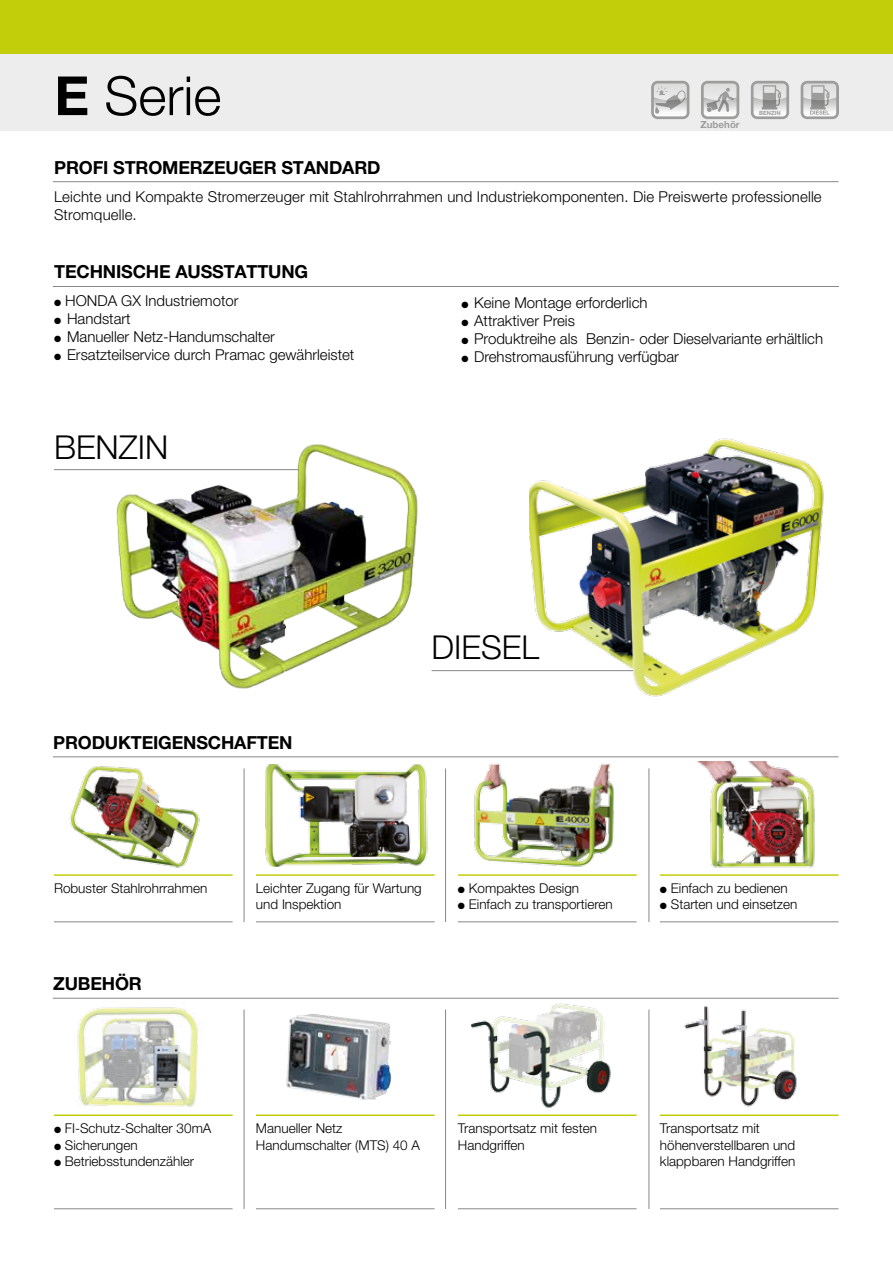
<style>
.page{position:relative;width:893px;height:1263px;background:#fff}
.page>*{position:absolute;margin:0;border:0;box-sizing:border-box;transform-origin:0 0}
.t1{font:300 54px "Helvetica Neue LT Pro";color:#000}
.t2{font:300 33px "Helvetica Neue LT Pro";color:#000}
.t3{font:700 18px "Helvetica Neue LT Pro";letter-spacing:-.01em;color:#000}
.t4{font:300 15px/18px "Helvetica Neue LT Pro";color:#000}
.t5{font:300 13.5px/16.2px "Helvetica Neue LT Pro";color:#000}
.t6{font:700 9.75px "Helvetica Neue";color:#9d9d9c}
.t7{font:700 5.7px "Helvetica Neue";color:#9d9d9c}
.s1{font-weight:700}
</style>
<div class="page">
<div style="left:0;top:0;width:893px;height:54px;background:#c3ce0a"></div>
<div style="left:0;top:54px;width:893px;height:76px;background:#ededed"></div>
<hr style="left:53px;top:181px;width:786px;height:1px;background:#878787">
<hr style="left:53px;top:286px;width:786px;height:1px;background:#878787">
<hr style="left:54px;top:469px;width:248px;height:1px;background:#878787">
<hr style="left:432px;top:670px;width:211px;height:1px;background:#878787">
<img style="left:529px;top:438px;width:295px;height:259px">
<img style="left:109px;top:444px;width:309px;height:245px">
<img style="left:468px;top:756px;width:160px;height:111px">
<img style="left:69px;top:766px;width:131px;height:102px">
<img style="left:265px;top:764px;width:163px;height:103px">
<img style="left:286px;top:1014px;width:105px;height:86px">
<img style="left:697px;top:761px;width:118px;height:107px">
<img style="left:77px;top:1007px;width:122px;height:100px">
<img style="left:471px;top:1003px;width:140px;height:105px">
<img style="left:684px;top:1005px;width:113px;height:102px">
<hr style="left:53px;top:998px;width:786px;height:1px;background:#878787">
<hr style="left:53px;top:757px;width:786px;height:1px;background:#878787">
<hr style="left:649px;top:1009px;width:1px;height:200px;background:#878787">
<hr style="left:244px;top:1009px;width:1px;height:200px;background:#878787">
<hr style="left:445px;top:1009px;width:1px;height:200px;background:#878787">
<hr style="left:244px;top:768px;width:1px;height:154px;background:#878787">
<hr style="left:445px;top:768px;width:1px;height:154px;background:#878787">
<hr style="left:649px;top:768px;width:1px;height:154px;background:#878787">
<hr style="left:54px;top:921px;width:179px;height:1px;background:#878787">
<hr style="left:256px;top:921px;width:179px;height:1px;background:#878787">
<hr style="left:458px;top:921px;width:179px;height:1px;background:#878787">
<hr style="left:660px;top:921px;width:178px;height:1px;background:#878787">
<hr style="left:54px;top:874px;width:179px;height:2px;background:#c3ce0a">
<hr style="left:256px;top:874px;width:179px;height:2px;background:#c3ce0a">
<hr style="left:458px;top:874px;width:179px;height:2px;background:#c3ce0a">
<hr style="left:660px;top:874px;width:178px;height:2px;background:#c3ce0a">
<hr style="left:54px;top:1208px;width:179px;height:1px;background:#878787">
<hr style="left:256px;top:1208px;width:179px;height:1px;background:#878787">
<hr style="left:458px;top:1208px;width:179px;height:1px;background:#878787">
<hr style="left:660px;top:1208px;width:178px;height:1px;background:#878787">
<hr style="left:54px;top:1114px;width:179px;height:2px;background:#c3ce0a">
<hr style="left:256px;top:1114px;width:179px;height:2px;background:#c3ce0a">
<hr style="left:458px;top:1114px;width:179px;height:2px;background:#c3ce0a">
<hr style="left:660px;top:1114px;width:178px;height:2px;background:#c3ce0a">
<svg style="left:801px;top:81px;width:38px;height:38px"></svg>
<svg style="left:751px;top:81px;width:38px;height:38px"></svg>
<svg style="left:651px;top:81px;width:38px;height:38px"></svg>
<svg style="left:701px;top:81px;width:38px;height:38px"></svg>
<h1 class="t1" style="left:54px;top:63px;width:169px"><span class="s1">E</span> Serie</h1>
<p class="t3" style="left:54px;top:157px;width:328px">PROFI STROMERZEUGER STANDARD</p>
<p class="t6" style="left:700px;top:119px;width:41px">Zubehör</p>
<p class="t7" style="left:759px;top:109px;width:23px">BENZIN</p>
<p class="t4" style="left:54px;top:188px;width:769px">Leichte und Kompakte Stromerzeuger mit Stahlrohrrahmen und Industriekomponenten. Die Preiswerte professionelle<br>Stromquelle.</p>
<p class="t3" style="left:54px;top:260px;width:255px">TECHNISCHE AUSSTATTUNG</p>
<p class="t4" style="left:54px;top:292px;width:186px">● HONDA GX Industriemotor</p>
<p class="t4" style="left:54px;top:310px;width:78px">● Handstart</p>
<p class="t4" style="left:54px;top:328px;width:222px">● Manueller Netz-Handumschalter</p>
<p class="t4" style="left:54px;top:346px;width:302px">● Ersatzteilservice durch Pramac gewährleistet</p>
<h2 class="t2" style="left:54px;top:427px;width:116px">BENZIN</h2>
<p class="t3" style="left:53px;top:731px;width:241px">PRODUKTEIGENSCHAFTEN</p>
<p class="t4" style="left:461px;top:293px;width:188px">● Keine Montage erforderlich</p>
<p class="t4" style="left:461px;top:311px;width:115px">● Attraktiver Preis</p>
<p class="t4" style="left:461px;top:329px;width:363px">● Produktreihe als Benzin- oder Dieselvariante erhältlich</p>
<p class="t4" style="left:461px;top:347px;width:219px">● Drehstromausführung verfügbar</p>
<h2 class="t2" style="left:432px;top:627px;width:109px">DIESEL</h2>
<p class="t5" style="left:54px;top:880px;width:155px">Robuster Stahlrohrrahmen</p>
<p class="t5" style="left:256px;top:880px;width:167px">Leichter Zugang für Wartung und Inspektion</p>
<p class="t5" style="left:458px;top:880px;width:123px">● Kompaktes Design</p>
<p class="t5" style="left:458px;top:896px;width:156px">● Einfach zu transportieren</p>
<p class="t3" style="left:53px;top:972px;width:90px">ZUBEHÖR</p>
<p class="t5" style="left:660px;top:880px;width:129px">● Einfach zu bedienen</p>
<p class="t5" style="left:660px;top:896px;width:139px">● Starten und einsetzen</p>
<p class="t5" style="left:54px;top:1120px;width:159px">● FI-Schutz-Schalter 30mA</p>
<p class="t5" style="left:54px;top:1136px;width:85px">● Sicherungen</p>
<p class="t5" style="left:54px;top:1152px;width:142px">● Betriebsstundenzähler</p>
<p class="t5" style="left:256px;top:1120px;width:166px">Manueller Netz<br>Handumschalter (MTS) 40 A</p>
<p class="t5" style="left:458px;top:1120px;width:141px">Transportsatz mit festen<br>Handgriffen</p>
<p class="t5" style="left:660px;top:1120px;width:137px">Transportsatz mit höhenverstellbaren und klappbaren Handgriffen</p>
</div>
